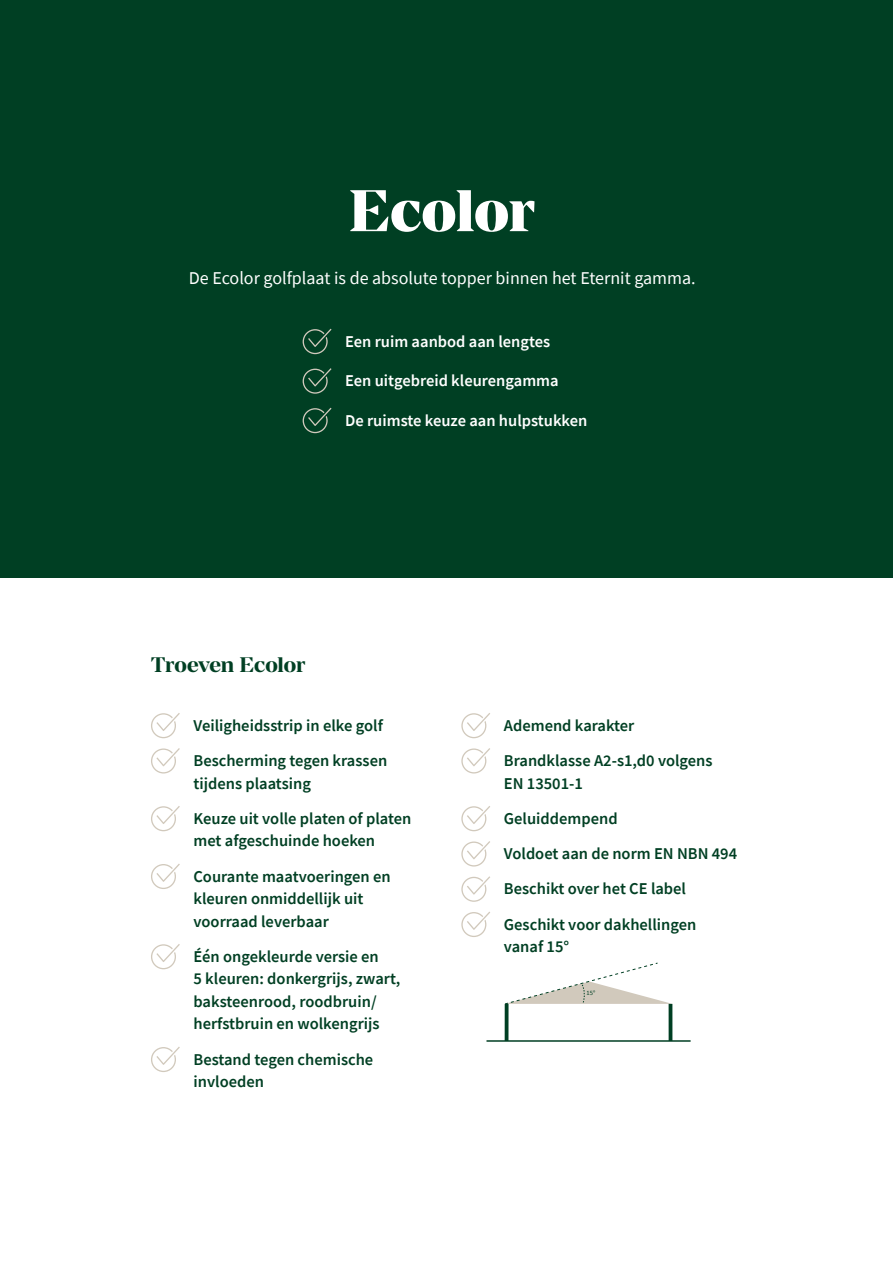
<style>
.page{position:relative;width:893px;height:1263px;background:#fff}
.page>*{position:absolute;margin:0;border:0;box-sizing:border-box;transform-origin:0 0}
.t1{font:800 58.5px "Manier";letter-spacing:-.01em;color:#fff}
.t2{font:700 21px "Manier";letter-spacing:-.01em;color:#003f23}
.t3{font:18px "Source Sans Pro";color:#fff}
.t4{font:600 16.5px/35.2px "Source Sans Pro";color:#003f23}
.t5{font:600 16.5px "Source Sans Pro";color:#fff}
.t6{font:6.45px "Source Sans Pro";color:#003f23}
</style>
<div class="page">
<div style="left:0;top:0;width:893px;height:578px;background:#003f23"></div>
<svg style="left:303px;top:329px;width:29px;height:25px"></svg>
<svg style="left:303px;top:368px;width:29px;height:26px"></svg>
<svg style="left:303px;top:408px;width:29px;height:25px"></svg>
<svg style="left:151px;top:713px;width:29px;height:25px"></svg>
<svg style="left:151px;top:748px;width:29px;height:25px"></svg>
<svg style="left:151px;top:806px;width:29px;height:25px"></svg>
<svg style="left:151px;top:864px;width:29px;height:25px"></svg>
<svg style="left:151px;top:944px;width:29px;height:25px"></svg>
<svg style="left:151px;top:1047px;width:29px;height:25px"></svg>
<svg style="left:461px;top:713px;width:29px;height:25px"></svg>
<svg style="left:461px;top:748px;width:29px;height:25px"></svg>
<svg style="left:461px;top:806px;width:29px;height:25px"></svg>
<svg style="left:461px;top:841px;width:29px;height:25px"></svg>
<svg style="left:461px;top:876px;width:29px;height:26px"></svg>
<svg style="left:461px;top:911px;width:29px;height:26px"></svg>
<hr style="left:669px;top:1004px;width:3px;height:37px;background:#003f23">
<hr style="left:505px;top:1004px;width:3px;height:37px;background:#003f23">
<hr style="left:486px;top:1040px;width:205px;height:2px;background:#003f23">
<svg style="left:504px;top:962px;width:168px;height:43px"></svg>
<h1 class="t1" style="left:349px;top:175px;width:188px">Ecolor</h1>
<p class="t3" style="left:189px;top:266px;width:508px">De Ecolor golfplaat is de absolute topper binnen het Eternit gamma.</p>
<p class="t5" style="left:345px;top:330px;width:207px">Een ruim aanbod aan lengtes</p>
<p class="t5" style="left:345px;top:370px;width:215px">Een uitgebreid kleurengamma</p>
<p class="t5" style="left:345px;top:409px;width:244px">De ruimste keuze aan hulpstukken</p>
<p class="t2" style="left:151px;top:652px;width:156px">Troeven Ecolor</p>
<p class="t4" style="left:193px;top:708px;width:195px">Veiligheidsstrip in elke golf<br>Bescherming tegen krassen</p>
<p class="t4" style="left:193px;top:765px;width:219px">tijdens plaatsing<br>Keuze uit volle platen of platen</p>
<p class="t4" style="left:193px;top:823px;width:199px">met afgeschuinde hoeken<br>Courante maatvoeringen en</p>
<p class="t4" style="left:193px;top:887px;width:171px;line-height:22.5px">kleuren onmiddellijk uit voorraad leverbaar</p>
<p class="t4" style="left:193px;top:945px;width:208px;line-height:22.5px">Één ongekleurde versie en<br>5 kleuren: donkergrijs, zwart, baksteenrood, roodbruin/ herfstbruin en wolkengrijs</p>
<p class="t4" style="left:193px;top:1048px;width:181px;line-height:22.5px">Bestand tegen chemische invloeden</p>
<p class="t4" style="left:504px;top:708px;width:210px">Ademend karakter<br>Brandklasse A2-s1,d0 volgens</p>
<p class="t4" style="left:504px;top:765px;width:235px">EN 13501-1<br>Geluiddempend<br>Voldoet aan de norm EN NBN 494<br>Beschikt over het CE label<br>Geschikt voor dakhellingen</p>
<p class="t4" style="left:504px;top:929px;width:67px">vanaf 15°</p>
<p class="t6" style="left:587px;top:989px;width:10px">15°</p>
</div>
